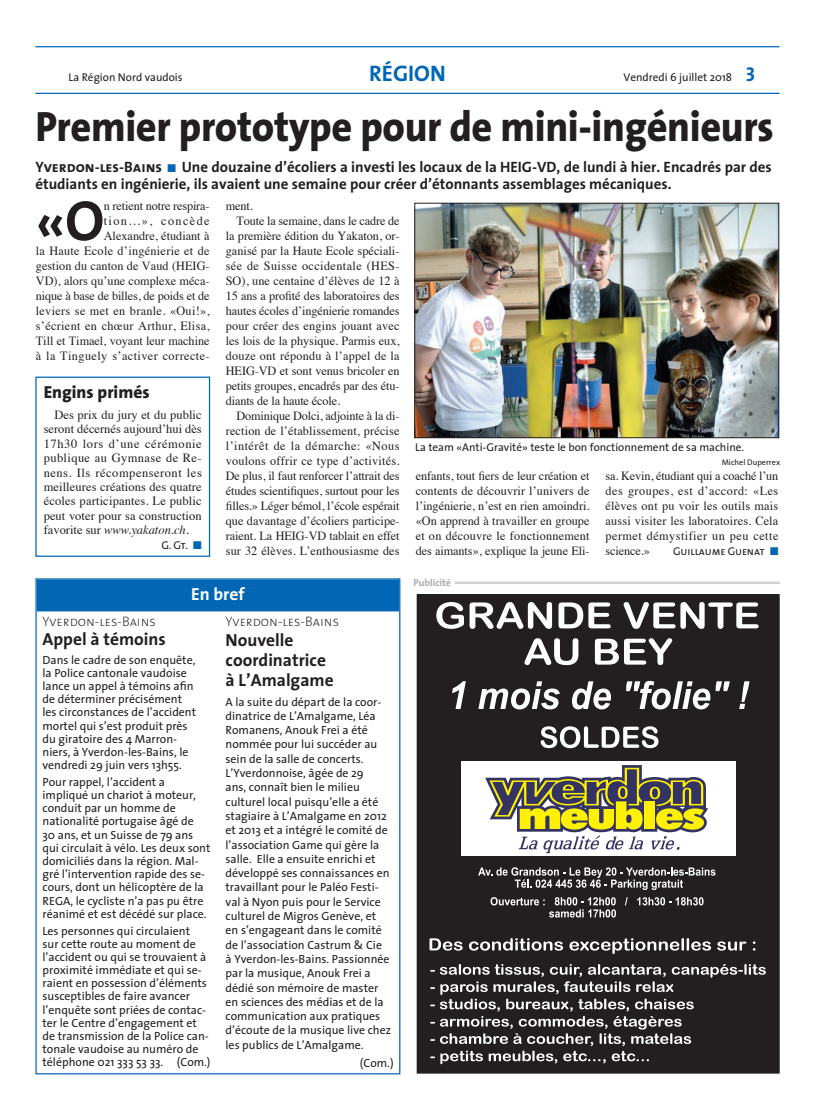
<style>
.page{position:relative;width:815px;height:1117px;background:#fff}
.page>*{position:absolute;margin:0;border:0;box-sizing:border-box;transform-origin:0 0}
.t1{font:700 57px "The Sans";color:#231f20}
.t2{font:800 42.5px "The Sans";letter-spacing:-.01em;color:#231f20;scale:.95 1}
.t3{font:700 22.5px "The Sans";color:#0166b3}
.t4{font:700 17.5px/19.9px "The Sans";color:#231f20}
.t5{font:800 17.5px "The Sans";color:#231f20}
.t6{font:700 17.5px "The Sans";color:#fff}
.t7{font:700 15px/16.9px "The Sans";color:#231f20}
.t8{font:13.75px "The Sans Extra Light Caps";color:#231f20}
.t9{font:12.5px/15px "Times";letter-spacing:.005em;color:#231f20;text-align:justify}
.t10{font:12.5px "Times";letter-spacing:.03em;color:#231f20}
.t11{font:12.5px "Times";letter-spacing:.04em;color:#231f20}
.t12{font:11.88px/13.1px "The Sans";color:#231f20}
.t13{font:11.25px "The Sans";color:#231f20}
.t14{font:11.25px "The Sans Caps";letter-spacing:-.01em;color:#231f20}
.t15{font:700 10px "The Sans";color:#a8a9ad}
.t16{font:8.12px "The Sans";color:#231f20}
.s1{font-family:"The Sans Bold Caps";font-size:20px;color:#0166b3}
.s2{font-family:"The Sans Bold Caps";font-weight:400}
.s3{color:#0166b3}
.s4{font-style:italic}
.s5{font-size:13.12px}
</style>
<div class="page">
<hr style="left:35px;top:46px;width:745px;height:1px;background:#0166b3">
<hr style="left:35px;top:93px;width:745px;height:1px;background:#0166b3">
<img style="left:417px;top:205px;width:360px;height:231px">
<div style="left:415px;top:203px;width:364px;height:235px;border:1px solid #231f20"></div>
<div style="left:35px;top:376px;width:175px;height:180px;border:1px solid #0166b3"></div>
<div style="left:37px;top:579px;width:362px;height:32px;background:#0166b3"></div>
<div style="left:417px;top:594px;width:362px;height:478px;background:#231f20"></div>
<div style="left:461px;top:760px;width:275px;height:95px;background:#fff"></div>
<svg style="left:485px;top:765px;width:223px;height:88px"></svg>
<svg style="left:436px;top:602px;width:28px;height:26px"></svg>
<svg style="left:470px;top:602px;width:82px;height:26px"></svg>
<svg style="left:559px;top:602px;width:52px;height:26px"></svg>
<svg style="left:624px;top:602px;width:135px;height:26px"></svg>
<svg style="left:524px;top:638px;width:54px;height:27px"></svg>
<svg style="left:595px;top:638px;width:77px;height:27px"></svg>
<svg style="left:478px;top:867px;width:237px;height:22px"></svg>
<svg style="left:625px;top:897px;width:3px;height:8px"></svg>
<svg style="left:637px;top:897px;width:67px;height:8px"></svg>
<svg style="left:491px;top:897px;width:125px;height:20px"></svg>
<svg style="left:430px;top:938px;width:33px;height:12px"></svg>
<svg style="left:469px;top:938px;width:94px;height:12px"></svg>
<svg style="left:569px;top:938px;width:142px;height:15px"></svg>
<svg style="left:717px;top:941px;width:29px;height:9px"></svg>
<svg style="left:753px;top:941px;width:3px;height:9px"></svg>
<svg style="left:430px;top:964px;width:336px;height:99px"></svg>
<svg style="left:452px;top:681px;width:14px;height:27px"></svg>
<svg style="left:478px;top:681px;width:82px;height:28px"></svg>
<svg style="left:572px;top:681px;width:39px;height:28px"></svg>
<svg style="left:626px;top:680px;width:84px;height:29px"></svg>
<svg style="left:716px;top:681px;width:14px;height:10px"></svg>
<svg style="left:739px;top:681px;width:11px;height:27px"></svg>
<svg style="left:541px;top:726px;width:117px;height:22px"></svg>
<hr style="left:418px;top:581px;width:362px;height:3px;background:#d1d2d4">
<div style="left:414px;top:576px;width:41px;height:11px;background:#fff"></div>
<p class="t13" style="left:69px;top:67px;width:115px">La Région Nord vaudois</p>
<h3 class="t3" style="left:369px;top:55px;width:78px">RÉGION</h3>
<p class="t13" style="left:623px;top:68px;width:133px">Vendredi 6 juillet 2018 <span class="s1">3</span></p>
<h2 class="t2" style="left:35px;top:91px;width:779px">Premier prototype pour de mini-ingénieurs</h2>
<p class="t7" style="left:35px;top:158px;width:738px"><span class="s2">Yverdon-les-Bains</span> <span class="s3">■</span> Une douzaine d’écoliers a investi les locaux de la HEIG-VD, de lundi à hier. Encadrés par des étudiants en ingénierie, ils avaient une semaine pour créer d’étonnants assemblages mécaniques.</p>
<h1 class="t1" style="left:36px;top:173px;width:70px">«O</h1>
<p class="t9" style="left:36px;top:197px;width:175px;text-align:right">n retient notre respira-<br>tion...», concède<br>Alexandre, étudiant à<br>la Haute Ecole d’ingénierie et de gestion du canton de Vaud (HEIG-<br>VD), alors qu’une complexe méca&shy;nique à base de billes, de poids et de leviers se met en branle. «Oui!», s’écrient en chœur Arthur, Elisa,<br>Till et Timael, voyant leur machine à la Tinguely s’activer correcte-</p>
<p class="t9" style="left:226px;top:197px;width:29px">ment.</p>
<p class="t9" style="left:236px;top:212px;width:165px">Toute la semaine, dans le cadre de</p>
<p class="t9" style="left:226px;top:227px;width:175px">la première édition du Yakaton, or-</p>
<p class="t9" style="left:226px;top:242px;width:175px">ganisé par la Haute Ecole spéciali-</p>
<p class="t10" style="left:226px;top:254px;width:175px">sée de Suisse occidentale (HES-</p>
<p class="t9" style="left:226px;top:272px;width:175px">SO), une centaine d’élèves de 12 à</p>
<p class="t9" style="left:226px;top:287px;width:175px">15 ans a profité des laboratoires des</p>
<p class="t9" style="left:226px;top:302px;width:175px">hautes écoles d’ingénierie romandes</p>
<p class="t9" style="left:226px;top:317px;width:175px">pour créer des engins jouant avec</p>
<p class="t9" style="left:226px;top:332px;width:175px">les lois de la physique. Parmis eux,</p>
<p class="t9" style="left:226px;top:347px;width:175px">douze ont répondu à l’appel de la</p>
<p class="t9" style="left:226px;top:362px;width:175px">HEIG-VD et sont venus bricoler en</p>
<p class="t9" style="left:226px;top:377px;width:175px">petits groupes, encadrés par des étu-</p>
<p class="t9" style="left:226px;top:392px;width:116px">diants de la haute école.</p>
<p class="t9" style="left:236px;top:407px;width:165px">Dominique Dolci, adjointe à la di-</p>
<p class="t9" style="left:226px;top:422px;width:175px">rection de l’établissement, précise</p>
<p class="t11" style="left:226px;top:434px;width:175px">l’intérêt de la démarche: «Nous</p>
<p class="t9" style="left:226px;top:452px;width:175px">voulons offrir ce type d’activités.</p>
<p class="t9" style="left:226px;top:467px;width:175px">De plus, il faut renforcer l’attrait des</p>
<p class="t9" style="left:226px;top:482px;width:175px">études scientifiques, surtout pour les</p>
<p class="t9" style="left:226px;top:497px;width:175px">filles.» Léger bémol, l’école espérait</p>
<p class="t9" style="left:226px;top:512px;width:175px">que davantage d’écoliers participe-</p>
<p class="t9" style="left:226px;top:527px;width:175px">raient. La HEIG-VD tablait en effet</p>
<p class="t9" style="left:226px;top:542px;width:175px">sur 32 élèves. L’enthousiasme des</p>
<h3 class="t5" style="left:44px;top:377px;width:107px">Engins primés</h3>
<p class="t9" style="left:44px;top:406px;width:160px;line-height:14.4px;text-indent:11px">Des prix du jury et du public seront décernés aujourd’hui dès 17h30 lors d’une cérémonie publique au Gymnase de Re&shy;nens. Ils récompenseront les meilleures créations des quatre écoles participantes. Le public peut voter pour sa construction favorite sur <span class="s4">www.yakaton.ch</span><span class="s5">.</span></p>
<p class="t14" style="left:161px;top:535px;width:42px">G. Gt. <span class="s3">■</span></p>
<h3 class="t6" style="left:191px;top:579px;width:55px">En bref</h3>
<p class="t8" style="left:43px;top:610px;width:115px">Yverdon-les-Bains</p>
<h3 class="t4" style="left:43px;top:628px;width:125px">Appel à témoins</h3>
<p class="t12" style="left:43px;top:652px;width:155px">Dans le cadre de son enquête, la Police cantonale vaudoise lance un appel à témoins afin de déterminer précisément les circonstances de l’accident mortel qui s’est produit près du giratoire des 4 Marron&shy;niers, à Yverdon-les-Bains, le vendredi 29 juin vers 13h55.</p>
<p class="t12" style="left:43px;top:774px;width:170px">Pour rappel, l’accident a impliqué un chariot à moteur, conduit par un homme de nationalité portugaise âgé de<br>30 ans, et un Suisse de 79 ans qui circulait à vélo. Les deux sont domiciliés dans la région. Mal&shy;gré l’intervention rapide des se&shy;cours, dont un hélicoptère de la<br>REGA, le cycliste n’a pas pu être réanimé et est décédé sur place.</p>
<p class="t12" style="left:43px;top:923px;width:170px">Les personnes qui circulaient<br>sur cette route au moment de l’accident ou qui se trouvaient à proximité immédiate et qui se&shy;raient en possession d’éléments susceptibles de faire avancer l’enquête sont priées de contac&shy;ter le Centre d’engagement et de transmission de la Police can&shy;tonale vaudoise au numéro de téléphone 021 333 53 33. (Com.)</p>
<p class="t13" style="left:415px;top:438px;width:330px">La team «Anti-Gravité» teste le bon fonctionnement de sa machine.</p>
<p class="t16" style="left:722px;top:455px;width:60px">Michel Duperrex</p>
<p class="t9" style="left:416px;top:467px;width:176px">enfants, tout fiers de leur création et contents de découvrir l’univers de l’ingénierie, n’est en rien amoindri. «On apprend à travailler en groupe et on découvre le fonctionnement des aimants», explique la jeune Eli-</p>
<p class="t9" style="left:606px;top:467px;width:174px">sa. Kevin, étudiant qui a coaché l’un des groupes, est d’accord: «Les élèves ont pu voir les outils mais aussi visiter les laboratoires. Cela permet démystifier un peu cette science.»</p>
<p class="t14" style="left:673px;top:542px;width:107px">Guillaume Guenat <span class="s3">■</span></p>
<p class="t15" style="left:414px;top:573px;width:39px">Publicité</p>
<p class="t8" style="left:226px;top:610px;width:115px">Yverdon-les-Bains</p>
<h3 class="t4" style="left:226px;top:629px;width:110px">Nouvelle coordinatrice à L’Amalgame</h3>
<p class="t12" style="left:226px;top:694px;width:167px;line-height:14.2px">A la suite du départ de la coor&shy;dinatrice de L’Amalgame, Léa<br>Romanens, Anouk Frei a été nommée pour lui succéder au sein de la salle de concerts.<br>L’Yverdonnoise, âgée de 29<br>ans, connaît bien le milieu culturel local puisqu’elle a été stagiaire à L’Amalgame en 2012 et 2013 et a intégré le comité de l’association Game qui gère la salle. Elle a ensuite enrichi et développé ses connaissances en travaillant pour le Paléo Festi&shy;val à Nyon puis pour le Service culturel de Migros Genève, et en s’engageant dans le comité de l’association Castrum &amp; Cie à Yverdon-les-Bains. Passionnée par la musique, Anouk Frei a dédié son mémoire de master en sciences des médias et de la communication aux pratiques d’écoute de la musique live chez les publics de L’Amalgame.</p>
<p class="t12" style="left:360px;top:1055px;width:35px">(Com.)</p>
</div>
